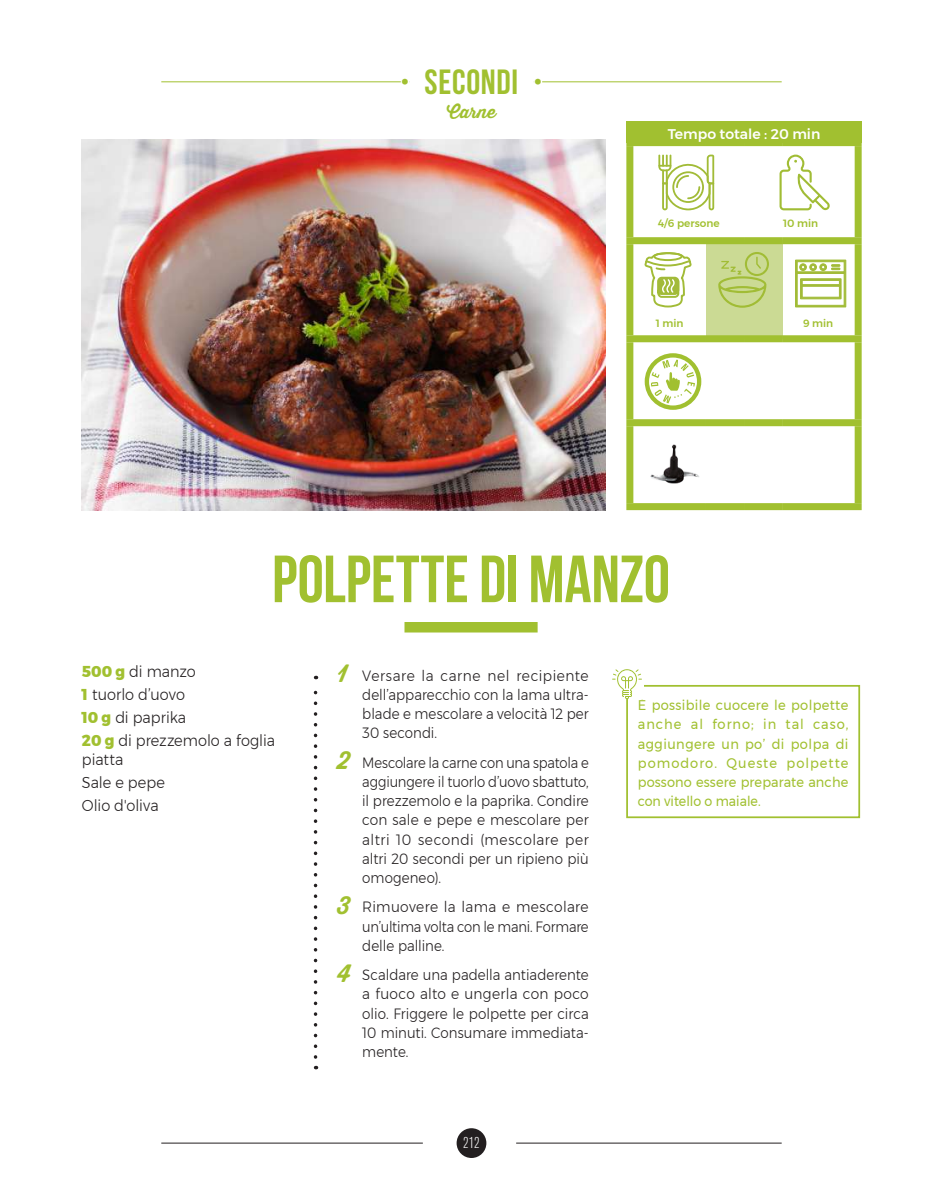
<style>
.page{position:relative;width:943px;height:1191px;background:#fff}
.page>*{position:absolute;margin:0;border:0;box-sizing:border-box;transform-origin:0 0}
.t1{font:700 66.5px "Bebas Neue";color:#a1c030}
.t2{font:700 35px "Bebas Neue";letter-spacing:.02em;color:#a1c030}
.t3{font:700 17.5px "Thirsty Soft";letter-spacing:.015em;color:#a1c030}
.t4{font:300 15.75px/22.9px "Montserrat";color:#231f20;scale:.92 1}
.t5{font:300 condensed 15.75px "Akzidenz Grotesk BE";color:#fff}
.t6{font:300 14.88px/19.2px "Montserrat";color:#231f20;text-align:justify;scale:.88 1}
.t7{font:300 14.88px/19.2px "Montserrat";color:#231f20;text-align:justify;scale:.93 1}
.t8{font:300 14.88px/19.2px "Montserrat";color:#231f20;text-align:justify;scale:.9 1}
.t9{font:14px/19.2px "Montserrat";letter-spacing:.01em;color:#a1c030;text-align:justify;scale:.93 1}
.t10{font:500 14px "Montserrat";color:#fff}
.t11{font:500 10.5px "Montserrat";color:#a1c030}
.s1{font-size:21px}
.s2{font-weight:800;color:#a1c030}
.s3{font-family:"Thirsty Soft";font-weight:700;font-size:24.5px;color:#a1c030}
</style>
<div class="page">
<div style="left:456px;top:1128px;width:30px;height:30px;background:#231f20;border-radius:50%"></div>
<hr style="left:161px;top:1142px;width:262px;height:1px;background:#231f20">
<hr style="left:516px;top:1142px;width:265px;height:1px;background:#231f20">
<svg style="left:314px;top:676px;width:3px;height:381px"></svg>
<svg style="left:658px;top:155px;width:56px;height:55px"></svg>
<svg style="left:644px;top:252px;width:48px;height:56px"></svg>
<svg style="left:779px;top:155px;width:51px;height:55px"></svg>
<div style="left:706px;top:241px;width:76px;height:98px;background:#cbda94"></div>
<div style="left:626px;top:146px;width:7px;height:91px;background:#a1c030"></div>
<div style="left:626px;top:139px;width:80px;height:7px;background:#a1c030"></div>
<div style="left:706px;top:139px;width:38px;height:7px;background:#a1c030"></div>
<div style="left:744px;top:139px;width:38px;height:7px;background:#a1c030"></div>
<div style="left:782px;top:139px;width:79px;height:7px;background:#a1c030"></div>
<div style="left:854px;top:146px;width:7px;height:91px;background:#a1c030"></div>
<div style="left:626px;top:244px;width:7px;height:91px;background:#a1c030"></div>
<div style="left:626px;top:237px;width:80px;height:7px;background:#a1c030"></div>
<div style="left:706px;top:237px;width:38px;height:7px;background:#a1c030"></div>
<div style="left:744px;top:237px;width:38px;height:7px;background:#a1c030"></div>
<div style="left:782px;top:237px;width:79px;height:7px;background:#a1c030"></div>
<div style="left:854px;top:244px;width:7px;height:91px;background:#a1c030"></div>
<div style="left:626px;top:342px;width:7px;height:77px;background:#a1c030"></div>
<div style="left:626px;top:335px;width:80px;height:7px;background:#a1c030"></div>
<div style="left:706px;top:335px;width:38px;height:7px;background:#a1c030"></div>
<div style="left:744px;top:335px;width:38px;height:7px;background:#a1c030"></div>
<div style="left:782px;top:335px;width:79px;height:7px;background:#a1c030"></div>
<div style="left:854px;top:342px;width:7px;height:77px;background:#a1c030"></div>
<div style="left:626px;top:426px;width:7px;height:77px;background:#a1c030"></div>
<div style="left:626px;top:419px;width:80px;height:7px;background:#a1c030"></div>
<div style="left:706px;top:419px;width:38px;height:7px;background:#a1c030"></div>
<div style="left:744px;top:419px;width:38px;height:7px;background:#a1c030"></div>
<div style="left:782px;top:419px;width:79px;height:7px;background:#a1c030"></div>
<div style="left:626px;top:503px;width:80px;height:7px;background:#a1c030"></div>
<div style="left:706px;top:503px;width:38px;height:7px;background:#a1c030"></div>
<div style="left:744px;top:503px;width:38px;height:7px;background:#a1c030"></div>
<div style="left:782px;top:503px;width:79px;height:7px;background:#a1c030"></div>
<div style="left:854px;top:426px;width:7px;height:77px;background:#a1c030"></div>
<svg style="left:718px;top:252px;width:51px;height:56px"></svg>
<svg style="left:795px;top:259px;width:51px;height:49px"></svg>
<img style="left:82px;top:139px;width:523px;height:371px">
<svg style="left:644px;top:353px;width:57px;height:57px"></svg>
<img style="left:650px;top:444px;width:49px;height:40px">
<div style="left:626px;top:122px;width:235px;height:21px;background:#a1c030"></div>
<div style="left:404px;top:622px;width:133px;height:10px;background:#a1c030"></div>
<div style="left:626px;top:685px;width:234px;height:133px;border:2px solid #a1c030"></div>
<div style="left:610px;top:666px;width:34px;height:32px;background:#fff"></div>
<svg style="left:612px;top:669px;width:30px;height:30px"></svg>
<hr style="left:161px;top:81px;width:620px;height:1px;background:#a1c030">
<div style="left:401px;top:69px;width:8px;height:26px;background:#fff"></div>
<div style="left:409px;top:74px;width:125px;height:26px;background:#fff"></div>
<div style="left:534px;top:69px;width:8px;height:26px;background:#fff"></div>
<h2 class="t2" style="left:401px;top:63px;width:143px"><span class="s1">•</span> SECONDI <span class="s1">•</span></h2>
<p class="t3" style="left:447px;top:99px;width:51px">Carne</p>
<p class="t10" style="left:667px;top:123px;width:154px">Tempo totale : 20 min</p>
<p class="t11" style="left:658px;top:215px;width:63px">4/6 persone</p>
<p class="t11" style="left:783px;top:215px;width:36px">10 min</p>
<p class="t11" style="left:656px;top:314px;width:29px">1 min</p>
<p class="t11" style="left:803px;top:314px;width:32px">9 min</p>
<h1 class="t1" style="left:272px;top:542px;width:399px">POLPETTE DI MANZO</h1>
<p class="t4" style="left:82px;top:660px;width:211px"><span class="s2">500 g</span> di manzo<br><span class="s2">1</span> tuorlo d’uovo<br><span class="s2">10 g</span> di paprika<br><span class="s2">20 g</span> di prezzemolo a foglia</p>
<p class="t4" style="left:82px;top:747px;width:92px">piatta<br>Sale e pepe<br>Olio d'oliva</p>
<p class="t7" style="left:362px;top:665px;width:245px;text-indent:-25px"><span class="s3">1</span> Versare la carne nel recipiente dell’apparecchio con la lama ultra&shy;blade e mescolare a velocità 12 per 30 secondi.</p>
<p class="t6" style="left:362px;top:752px;width:259px;text-indent:-25px"><span class="s3">2</span> Mescolare la carne con una spatola e aggiungere il tuorlo d’uovo sbattuto, il prezzemolo e la paprika. Condire con sale e pepe e mescolare per altri 10 secondi (mescolare per altri 20 secondi per un ripieno più omogeneo).</p>
<p class="t7" style="left:362px;top:897px;width:245px;text-indent:-25px"><span class="s3">3</span> Rimuovere la lama e mescolare un’ultima volta con le mani. Formare delle palline.</p>
<p class="t8" style="left:362px;top:964px;width:253px;text-indent:-25px"><span class="s3">4</span> Scaldare una padella antiaderente a fuoco alto e ungerla con poco olio. Friggere le polpette per circa 10 minuti. Consumare immediata&shy;mente.</p>
<p class="t5" style="left:463px;top:1134px;width:18px">212</p>
<p class="t9" style="left:638px;top:695px;width:228px">È possibile cuocere le polpette anche al forno; in tal caso, aggiungere un po’ di polpa di pomodoro. Queste polpette possono essere preparate anche con vitello o maiale.</p>
</div>
